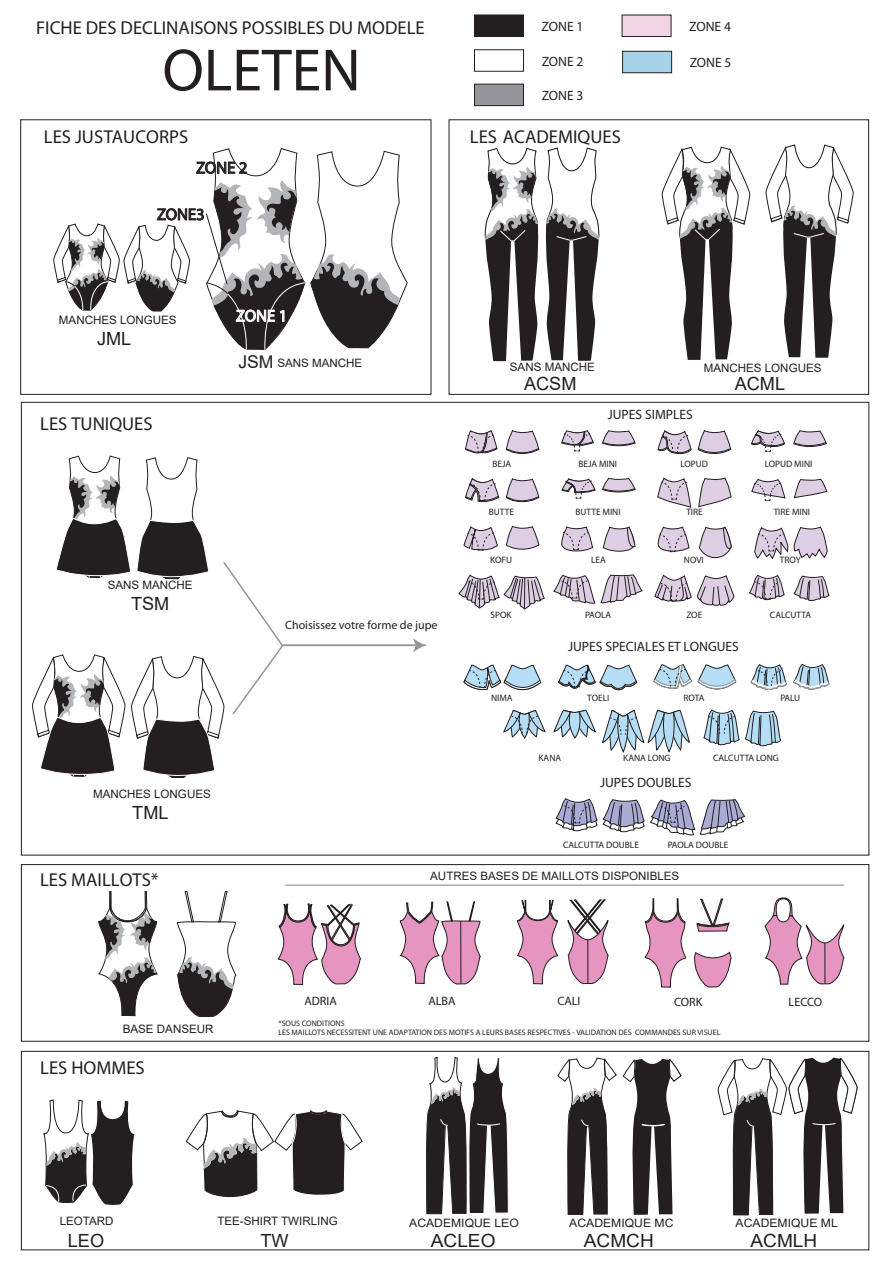
<style>
.page{position:relative;width:893px;height:1263px;background:#fff}
.page>*{position:absolute;margin:0;border:0;box-sizing:border-box;transform-origin:0 0}
.t1{font:italic 700 60px "Arial Narrow";color:#231f20}
.t2{font:italic 700 18.6px "Arial Narrow";color:#231f20}
.t3{font:18.15px "Arial";color:#231f20}
.t4{font:18.15px "Arial";color:#231f20;scale:1.05 1}
.t5{font:17.55px "Arial";color:#231f20}
.t6{font:16.5px "Myriad";color:#231f20}
.t7{font:16.5px "Myriad";color:#fff}
.t8{font:italic 13.5px "Arial Narrow";color:#231f20}
.t9{font:13.5px "Myriad Pro";color:#231f20}
.t10{font:12.15px "Myriad";color:#231f20}
.t11{font:12px "Myriad Pro";color:#231f20}
.t12{font:11.55px "Arial";color:#231f20}
.t13{font:11.55px "Arial";color:#231f20;scale:1.05 1}
.t14{font:9.3px "Myriad";color:#231f20}
.t15{font:7.95px/9.6px "Myriad Pro";color:#231f20}
</style>
<div class="page">
<svg style="left:601px;top:575px;width:41px;height:28px"></svg>
<svg style="left:603px;top:527px;width:32px;height:24px"></svg>
<svg style="left:794px;top:576px;width:35px;height:25px"></svg>
<svg style="left:699px;top:527px;width:32px;height:31px"></svg>
<svg style="left:794px;top:527px;width:33px;height:31px"></svg>
<svg style="left:698px;top:478px;width:33px;height:29px"></svg>
<svg style="left:506px;top:526px;width:33px;height:23px"></svg>
<svg style="left:794px;top:479px;width:33px;height:19px"></svg>
<svg style="left:506px;top:479px;width:33px;height:23px"></svg>
<svg style="left:698px;top:430px;width:33px;height:24px"></svg>
<svg style="left:793px;top:430px;width:34px;height:17px"></svg>
<svg style="left:602px;top:430px;width:33px;height:16px"></svg>
<svg style="left:602px;top:478px;width:33px;height:14px"></svg>
<svg style="left:697px;top:575px;width:37px;height:31px"></svg>
<svg style="left:506px;top:430px;width:33px;height:24px"></svg>
<svg style="left:764px;top:897px;width:80px;height:88px"></svg>
<svg style="left:278px;top:903px;width:83px;height:82px"></svg>
<svg style="left:400px;top:901px;width:81px;height:84px"></svg>
<svg style="left:517px;top:900px;width:41px;height:84px"></svg>
<svg style="left:568px;top:899px;width:41px;height:85px"></svg>
<svg style="left:694px;top:951px;width:37px;height:37px"></svg>
<svg style="left:645px;top:898px;width:41px;height:89px"></svg>
<svg style="left:697px;top:898px;width:32px;height:33px"></svg>
<svg style="left:285px;top:884px;width:559px;height:2px"></svg>
<div style="left:21px;top:864px;width:848px;height:178px;border:1px solid #231f20"></div>
<div style="left:21px;top:1051px;width:848px;height:199px;border:1px solid #231f20"></div>
<div style="left:20px;top:119px;width:411px;height:276px;border:1px solid #231f20"></div>
<div style="left:449px;top:119px;width:420px;height:276px;border:1px solid #231f20"></div>
<div style="left:474px;top:15px;width:49px;height:22px;background:#231f20"></div>
<div style="left:474px;top:49px;width:50px;height:23px;border:1px solid #231f20"></div>
<div style="left:474px;top:84px;width:49px;height:22px;background:#939598"></div>
<div style="left:474px;top:84px;width:50px;height:22px;border:1px solid #231f20"></div>
<div style="left:622px;top:15px;width:49px;height:22px;background:#f0d4e4"></div>
<div style="left:622px;top:15px;width:49px;height:22px;border:1px solid #231f20"></div>
<div style="left:623px;top:51px;width:49px;height:22px;background:#a5d4e8"></div>
<div style="left:622px;top:51px;width:50px;height:22px;border:1px solid #231f20"></div>
<svg style="left:749px;top:575px;width:36px;height:25px"></svg>
<svg style="left:655px;top:575px;width:36px;height:26px"></svg>
<svg style="left:657px;top:478px;width:34px;height:29px"></svg>
<svg style="left:465px;top:479px;width:34px;height:23px"></svg>
<svg style="left:562px;top:479px;width:33px;height:20px"></svg>
<svg style="left:752px;top:479px;width:33px;height:22px"></svg>
<svg style="left:561px;top:430px;width:33px;height:22px"></svg>
<svg style="left:751px;top:431px;width:34px;height:21px"></svg>
<svg style="left:658px;top:431px;width:33px;height:24px"></svg>
<svg style="left:465px;top:430px;width:32px;height:24px"></svg>
<svg style="left:464px;top:527px;width:34px;height:24px"></svg>
<svg style="left:561px;top:527px;width:32px;height:24px"></svg>
<svg style="left:658px;top:527px;width:31px;height:25px"></svg>
<svg style="left:754px;top:527px;width:34px;height:32px"></svg>
<svg style="left:459px;top:575px;width:86px;height:34px"></svg>
<svg style="left:553px;top:575px;width:42px;height:28px"></svg>
<svg style="left:464px;top:665px;width:81px;height:73px"></svg>
<svg style="left:554px;top:663px;width:276px;height:89px"></svg>
<svg style="left:556px;top:798px;width:189px;height:37px"></svg>
<svg style="left:623px;top:1059px;width:58px;height:156px"></svg>
<svg style="left:545px;top:147px;width:55px;height:214px"></svg>
<svg style="left:53px;top:224px;width:137px;height:87px"></svg>
<svg style="left:484px;top:147px;width:55px;height:214px"></svg>
<svg style="left:662px;top:146px;width:88px;height:214px"></svg>
<svg style="left:766px;top:145px;width:87px;height:213px"></svg>
<svg style="left:32px;top:456px;width:395px;height:322px"></svg>
<svg style="left:98px;top:891px;width:60px;height:125px"></svg>
<svg style="left:177px;top:891px;width:59px;height:126px"></svg>
<svg style="left:43px;top:1099px;width:92px;height:107px"></svg>
<svg style="left:186px;top:1110px;width:176px;height:88px"></svg>
<svg style="left:425px;top:1040px;width:84px;height:174px"></svg>
<svg style="left:557px;top:1041px;width:59px;height:173px"></svg>
<svg style="left:718px;top:1050px;width:139px;height:165px"></svg>
<svg style="left:206px;top:148px;width:201px;height:202px"></svg>
<h2 class="t2" style="left:36px;top:18px;width:390px">FICHE DES DECLINAISONS POSSIBLES DU MODELE</h2>
<h1 class="t1" style="left:162px;top:40px;width:200px">OLETEN</h1>
<h3 class="t9" style="left:542px;top:19px;width:43px">ZONE 1</h3>
<h3 class="t9" style="left:542px;top:54px;width:43px">ZONE 2</h3>
<h3 class="t9" style="left:542px;top:88px;width:43px">ZONE 3</h3>
<h2 class="t2" style="left:44px;top:127px;width:146px">LES JUSTAUCORPS</h2>
<h2 class="t2" style="left:470px;top:127px;width:152px">LES ACADEMIQUES</h2>
<h3 class="t6" style="left:196px;top:160px;width:53px">ZONE 2</h3>
<h3 class="t6" style="left:157px;top:206px;width:49px">ZONE3</h3>
<p class="t12" style="left:59px;top:312px;width:119px">MANCHES LONGUES</p>
<h3 class="t3" style="left:97px;top:327px;width:36px">JML</h3>
<h3 class="t7" style="left:236px;top:308px;width:53px">ZONE 1</h3>
<h3 class="t9" style="left:689px;top:19px;width:43px">ZONE 4</h3>
<h3 class="t9" style="left:690px;top:55px;width:43px">ZONE 5</h3>
<h2 class="t2" style="left:40px;top:415px;width:114px">LES TUNIQUES</h2>
<p class="t12" style="left:108px;top:577px;width:86px">SANS MANCHE</p>
<h3 class="t3" style="left:131px;top:591px;width:40px">TSM</h3>
<p class="t12" style="left:93px;top:786px;width:119px">MANCHES LONGUES</p>
<h3 class="t3" style="left:132px;top:800px;width:38px">TML</h3>
<h2 class="t2" style="left:40px;top:871px;width:120px">LES MAILLOTS*</h2>
<h3 class="t5" style="left:238px;top:350px;width:37px">JSM</h3>
<p class="t12" style="left:277px;top:355px;width:86px">SANS MANCHE</p>
<p class="t11" style="left:285px;top:618px;width:154px">Choisissez votre forme de jupe</p>
<p class="t12" style="left:510px;top:359px;width:86px">SANS MANCHE</p>
<p class="t12" style="left:704px;top:360px;width:119px">MANCHES LONGUES</p>
<h3 class="t3" style="left:524px;top:371px;width:54px">ACSM</h3>
<h3 class="t3" style="left:735px;top:371px;width:52px">ACML</h3>
<p class="t14" style="left:492px;top:459px;width:20px">BEJA</p>
<p class="t14" style="left:489px;top:508px;width:27px">BUTTE</p>
<h3 class="t8" style="left:608px;top:408px;width:86px">JUPES SIMPLES</h3>
<p class="t14" style="left:578px;top:459px;width:40px">BEJA MINI</p>
<p class="t14" style="left:765px;top:459px;width:49px">LOPUD MINI</p>
<p class="t14" style="left:680px;top:459px;width:29px">LOPUD</p>
<p class="t14" style="left:575px;top:508px;width:47px">BUTTE MINI</p>
<p class="t14" style="left:686px;top:508px;width:18px">TIRE</p>
<p class="t14" style="left:774px;top:508px;width:38px">TIRE MINI</p>
<p class="t14" style="left:490px;top:555px;width:23px">KOFU</p>
<p class="t14" style="left:591px;top:555px;width:16px">LEA</p>
<p class="t14" style="left:684px;top:555px;width:21px">NOVI</p>
<p class="t14" style="left:780px;top:555px;width:22px">TROY</p>
<p class="t14" style="left:491px;top:610px;width:23px">SPOK</p>
<p class="t14" style="left:585px;top:610px;width:28px">PAOLA</p>
<p class="t14" style="left:686px;top:610px;width:17px">ZOE</p>
<p class="t14" style="left:770px;top:610px;width:43px">CALCUTTA</p>
<h3 class="t8" style="left:568px;top:639px;width:172px">JUPES SPECIALES ET LONGUES</h3>
<p class="t14" style="left:491px;top:693px;width:23px">NIMA</p>
<p class="t14" style="left:587px;top:693px;width:24px">TOELI</p>
<p class="t14" style="left:684px;top:693px;width:22px">ROTA</p>
<p class="t14" style="left:780px;top:693px;width:21px">PALU</p>
<p class="t14" style="left:538px;top:754px;width:24px">KANA</p>
<p class="t14" style="left:623px;top:754px;width:49px">KANA LONG</p>
<p class="t14" style="left:713px;top:754px;width:67px">CALCUTTA LONG</p>
<h3 class="t8" style="left:600px;top:776px;width:93px">JUPES DOUBLES</h3>
<p class="t14" style="left:563px;top:840px;width:77px">CALCUTTA DOUBLE</p>
<p class="t14" style="left:668px;top:840px;width:62px">PAOLA DOUBLE</p>
<p class="t12" style="left:430px;top:868px;width:251px">AUTRES BASES DE MAILLOTS DISPONIBLES</p>
<p class="t12" style="left:123px;top:1021px;width:92px">BASE DANSEUR</p>
<h2 class="t2" style="left:40px;top:1058px;width:106px">LES HOMMES</h2>
<h3 class="t10" style="left:304px;top:995px;width:34px">ADRIA</h3>
<h3 class="t10" style="left:428px;top:994px;width:29px">ALBA</h3>
<h3 class="t10" style="left:557px;top:995px;width:25px">CALI</h3>
<h3 class="t10" style="left:674px;top:996px;width:30px">CORK</h3>
<h3 class="t10" style="left:789px;top:996px;width:35px">LECCO</h3>
<p class="t15" style="left:278px;top:1018px;width:444px">*SOUS CONDITIONS<br>LES MAILLOTS NECESSITENT UNE ADAPTATION DES MOTIFS A LEURS BASES RESPECTIVES - VALIDATION DES COMMANDES SUR VISUEL</p>
<p class="t12" style="left:60px;top:1213px;width:55px">LEOTARD</p>
<p class="t12" style="left:217px;top:1213px;width:122px">TEE-SHIRT TWIRLING</p>
<h3 class="t3" style="left:68px;top:1228px;width:38px">LEO</h3>
<h3 class="t3" style="left:261px;top:1228px;width:30px">TW</h3>
<p class="t13" style="left:409px;top:1215px;width:106px">ACADEMIQUE LEO</p>
<h3 class="t4" style="left:431px;top:1228px;width:63px">ACLEO</h3>
<p class="t13" style="left:569px;top:1215px;width:101px">ACADEMIQUE MC</p>
<h3 class="t4" style="left:584px;top:1228px;width:68px">ACMCH</h3>
<p class="t13" style="left:736px;top:1215px;width:99px">ACADEMIQUE ML</p>
<h3 class="t4" style="left:751px;top:1228px;width:65px">ACMLH</h3>
</div>
